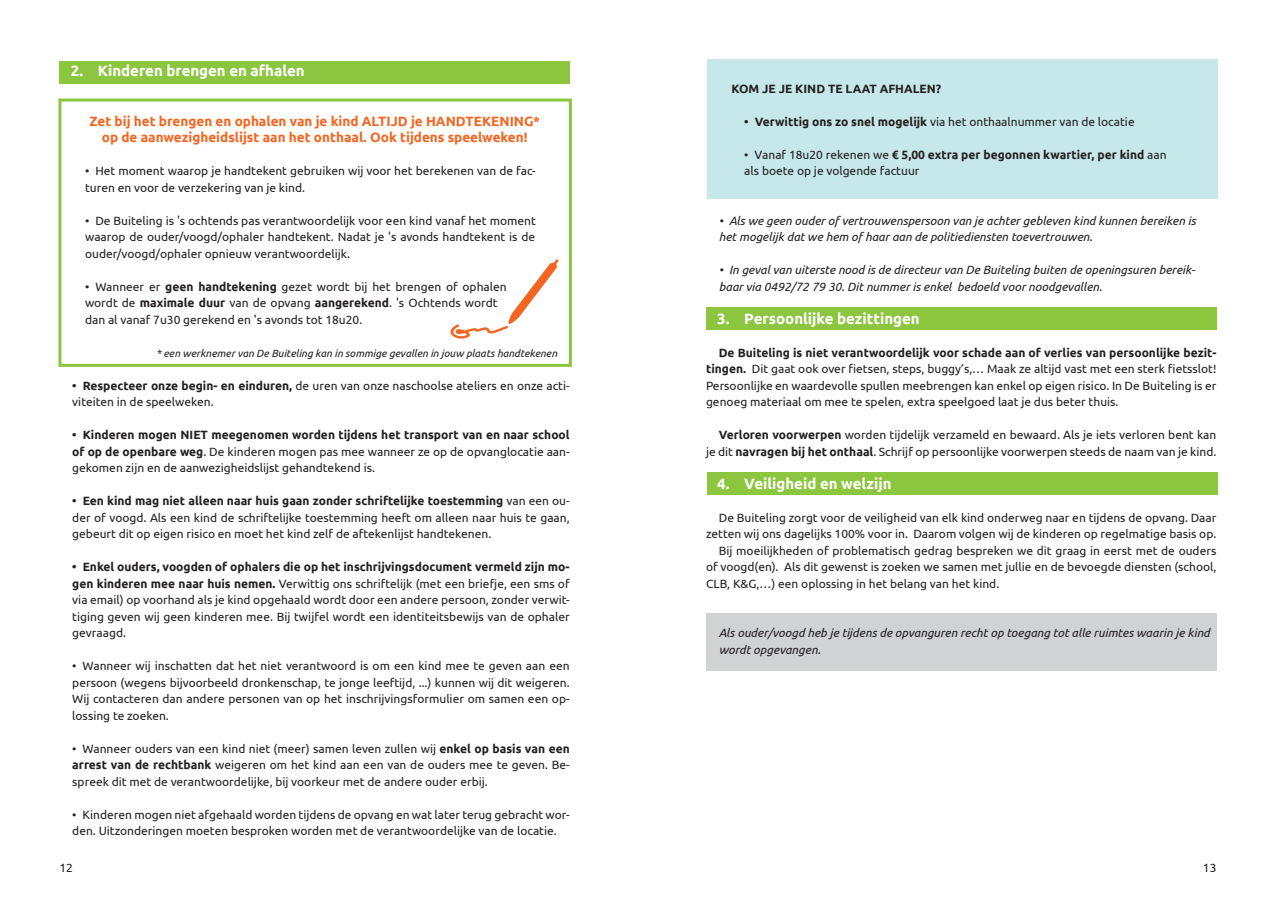
<style>
.page{position:relative;width:1276px;height:910px;background:#fff}
.page>*{position:absolute;margin:0;border:0;box-sizing:border-box;transform-origin:0 0}
.t1{font:700 15px "Ubuntu";color:#fff}
.t2{font:700 13.5px/16.5px "Ubuntu";color:#f36521;text-align:center}
.t3{font:12px/16.5px "Ubuntu";color:#231f20;text-align:justify}
.t4{font:italic 12px/16.5px "Ubuntu";color:#231f20}
.t5{font:700 12px "Ubuntu";color:#231f20}
.t6{font:italic 10.5px "Ubuntu";color:#231f20}
.s1{font-weight:700}
</style>
<div class="page">
<div style="left:60px;top:61px;width:510px;height:23px;background:#8bc63e"></div>
<div style="left:58px;top:99px;width:514px;height:268px;border:3px solid #8bc63e"></div>
<svg style="left:450px;top:259px;width:109px;height:80px"></svg>
<div style="left:706px;top:614px;width:510px;height:57px;background:#d1d2d4"></div>
<div style="left:707px;top:60px;width:511px;height:139px;background:#c7e8ea"></div>
<div style="left:706px;top:307px;width:510px;height:22px;background:#8bc63e"></div>
<div style="left:707px;top:472px;width:511px;height:23px;background:#8bc63e"></div>
<p class="t1" style="left:71px;top:62px;width:235px">2. Kinderen brengen en afhalen</p>
<p class="t2" style="left:89px;top:112px;width:452px">Zet bij het brengen en ophalen van je kind ALTIJD je HANDTEKENING* op de aanwezigheidslijst aan het onthaal. Ook tijdens speelweken!</p>
<p class="t3" style="left:85px;top:162px;width:452px">• Het moment waarop je handtekent gebruiken wij voor het berekenen van de fac&shy;turen en voor de verzekering van je kind.</p>
<p class="t3" style="left:85px;top:212px;width:452px">• De Buiteling is 's ochtends pas verantwoordelijk voor een kind vanaf het moment waarop de ouder/voogd/ophaler handtekent. Nadat je 's avonds handtekent is de ouder/voogd/ophaler opnieuw verantwoordelijk.</p>
<p class="t3" style="left:85px;top:278px;width:423px;text-align:left">• Wanneer er <span class="s1">geen handtekening</span> gezet wordt bij het brengen of ophalen wordt de <span class="s1">maximale duur</span> van de opvang <span class="s1">aangerekend</span>. 's Ochtends wordt dan al vanaf 7u30 gerekend en 's avonds tot 18u20.</p>
<p class="t6" style="left:156px;top:346px;width:402px">* een werknemer van De Buiteling kan in sommige gevallen in jouw plaats handtekenen</p>
<p class="t3" style="left:72px;top:377px;width:499px"><span class="s1">• Respecteer onze begin- en einduren,</span> de uren van onze naschoolse ateliers en onze acti&shy;viteiten in de speelweken.</p>
<p class="t3" style="left:72px;top:426px;width:499px"><span class="s1">• Kinderen mogen NIET meegenomen worden tijdens het transport van en naar school of op de openbare weg</span>. De kinderen mogen pas mee wanneer ze op de opvanglocatie aan&shy;gekomen zijn en de aanwezigheidslijst gehandtekend is.</p>
<p class="t3" style="left:72px;top:492px;width:499px"><span class="s1">• Een kind mag niet alleen naar huis gaan zonder schriftelijke toestemming</span> van een ou&shy;der of voogd. Als een kind de schriftelijke toestemming heeft om alleen naar huis te gaan, gebeurt dit op eigen risico en moet het kind zelf de aftekenlijst handtekenen.</p>
<p class="t3" style="left:72px;top:558px;width:499px"><span class="s1">• Enkel ouders, voogden of ophalers die op het inschrijvingsdocument vermeld zijn mo&shy;gen kinderen mee naar huis nemen.</span> Verwittig ons schriftelijk (met een briefje, een sms of via email) op voorhand als je kind opgehaald wordt door een andere persoon, zonder verwit&shy;tiging geven wij geen kinderen mee. Bij twijfel wordt een identiteitsbewijs van de ophaler gevraagd.</p>
<p class="t3" style="left:72px;top:657px;width:499px">• Wanneer wij inschatten dat het niet verantwoord is om een kind mee te geven aan een persoon (wegens bijvoorbeeld dronkenschap, te jonge leeftijd, ...) kunnen wij dit weigeren.<br>Wij contacteren dan andere personen van op het inschrijvingsformulier om samen een op&shy;lossing te zoeken.</p>
<p class="t3" style="left:72px;top:740px;width:499px">• Wanneer ouders van een kind niet (meer) samen leven zullen wij <span class="s1">enkel op basis van een arrest van de rechtbank</span> weigeren om het kind aan een van de ouders mee te geven. Be&shy;spreek dit met de verantwoordelijke, bij voorkeur met de andere ouder erbij.</p>
<p class="t3" style="left:72px;top:806px;width:499px">• Kinderen mogen niet afgehaald worden tijdens de opvang en wat later terug gebracht wor&shy;den. Uitzonderingen moeten besproken worden met de verantwoordelijke van de locatie.</p>
<p class="t5" style="left:731px;top:81px;width:211px">KOM JE JE KIND TE LAAT AFHALEN?</p>
<p class="t3" style="left:744px;top:113px;width:392px"><span class="s1">• Verwittig ons zo snel mogelijk</span> via het onthaalnummer van de locatie</p>
<p class="t3" style="left:744px;top:146px;width:424px">• Vanaf 18u20 rekenen we <span class="s1">€ 5,00 extra per begonnen kwartier, per kind</span> aan als boete op je volgende factuur</p>
<p class="t4" style="left:719px;top:212px;width:478px">• Als we geen ouder of vertrouwenspersoon van je achter gebleven kind kunnen bereiken is het mogelijk dat we hem of haar aan de politiediensten toevertrouwen.</p>
<p class="t4" style="left:719px;top:261px;width:478px">• In geval van uiterste nood is de directeur van De Buiteling buiten de openingsuren bereik&shy;baar via 0492/72 79 30. Dit nummer is enkel bedoeld voor noodgevallen.</p>
<p class="t1" style="left:717px;top:309px;width:204px">3. Persoonlijke bezittingen</p>
<p class="t3" style="left:706px;top:344px;width:512px;text-indent:13px"><span class="s1">De Buiteling is niet verantwoordelijk voor schade aan of verlies van persoonlijke bezit&shy;tingen.</span> Dit gaat ook over fietsen, steps, buggy’s,… Maak ze altijd vast met een sterk fietsslot!<br>Persoonlijke en waardevolle spullen meebrengen kan enkel op eigen risico. In De Buiteling is er genoeg materiaal om mee te spelen, extra speelgoed laat je dus beter thuis.</p>
<p class="t3" style="left:706px;top:426px;width:512px;text-align:right"><span class="s1">Verloren voorwerpen</span> worden tijdelijk verzameld en bewaard. Als je iets verloren bent kan<br>je dit <span class="s1">navragen bij het onthaal</span>. Schrijf op persoonlijke voorwerpen steeds de naam van je kind.</p>
<p class="t1" style="left:717px;top:474px;width:176px">4. Veiligheid en welzijn</p>
<p class="t3" style="left:719px;top:509px;width:499px">De Buiteling zorgt voor de veiligheid van elk kind onderweg naar en tijdens de opvang. Daar</p>
<p class="t3" style="left:706px;top:525px;width:512px">zetten wij ons dagelijks 100% voor in. Daarom volgen wij de kinderen op regelmatige basis op.</p>
<p class="t3" style="left:719px;top:542px;width:499px">Bij moeilijkheden of problematisch gedrag bespreken we dit graag in eerst met de ouders</p>
<p class="t3" style="left:706px;top:558px;width:512px">of voogd(en). Als dit gewenst is zoeken we samen met jullie en de bevoegde diensten (school,</p>
<p class="t3" style="left:706px;top:575px;width:295px">CLB, K&amp;G,…) een oplossing in het belang van het kind.</p>
<p class="t4" style="left:719px;top:624px;width:492px">Als ouder/voogd heb je tijdens de opvanguren recht op toegang tot alle ruimtes waarin je kind wordt opgevangen.</p>
<p class="t3" style="left:60px;top:859px;width:15px">12</p>
<p class="t3" style="left:1203px;top:859px;width:15px">13</p>
</div>
